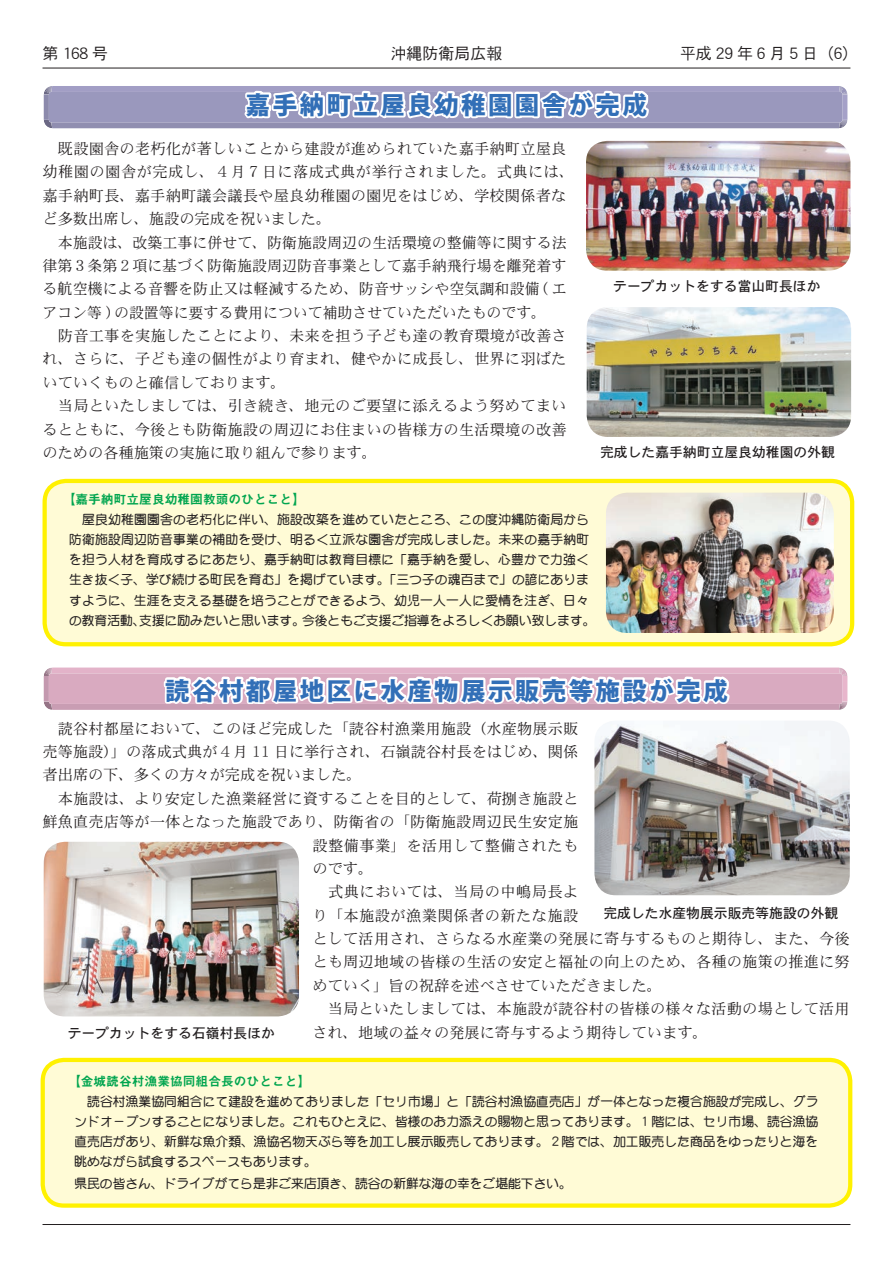
<style>
.page{position:relative;width:893px;height:1263px;background:#fff}
.page>*{position:absolute;margin:0;border:0;box-sizing:border-box;transform-origin:0 0}
.t1{font:800 24.45px "Koz Go Pro";letter-spacing:.1em;color:#326fb7}
.t2{font:15.9px "DFHS Gothic W3 WINP RKSJ H";color:#231f20}
.t3{font:15.15px/23.4px "DFHS Mincho W3 WINP RKSJ H";letter-spacing:.01em;color:#231f20}
.t4{font:15.15px "DFHS Mincho W3 WINP RKSJ H";letter-spacing:.035em;color:#231f20}
.t5{font:15.15px "DFHS Mincho W3 WINP RKSJ H";letter-spacing:.03em;color:#231f20}
.t6{font:13.8px "DFHS Gothic W5 WINP RKSJ H";color:#231f20}
.t7{font:12.75px/20.2px "DF Maru Gothic Bd WINP RKSJ H";letter-spacing:.005em;color:#231f20;text-align:justify}
.t8{font:12.75px "Midashi Go Pr 6 N MB31";color:#00a54f}
</style>
<div class="page">
<hr style="left:43px;top:68px;width:807px;height:1px;background:#231f20">
<hr style="left:43px;top:1224px;width:807px;height:1px;background:#231f20">
<div style="left:43px;top:1060px;width:807px;height:145px;background:#fffbd6;border-radius:21px"></div>
<div style="left:41px;top:1058px;width:811px;height:150px;border:4px solid #fff101;border-radius:21px"></div>
<svg style="left:44px;top:67px;width:803px;height:62px"></svg>
<svg style="left:44px;top:478px;width:803px;height:232px"></svg>
<img style="left:44px;top:842px;width:255px;height:174px">
<img style="left:594px;top:721px;width:256px;height:174px">
<img style="left:606px;top:493px;width:228px;height:140px">
<img style="left:586px;top:141px;width:264px;height:130px">
<img style="left:587px;top:307px;width:264px;height:130px">
<p class="t2" style="left:43px;top:46px;width:67px">第 168 号</p>
<p class="t2" style="left:391px;top:46px;width:113px">沖縄防衛局広報</p>
<h1 class="t1" style="left:246px;top:89px;width:402px">嘉手納町立屋良幼稚園園舎が完成</h1>
<p class="t2" style="left:680px;top:46px;width:180px">平成 29 年 6 月 5 日 ) (6</p>
<p class="t3" style="left:43px;top:137px;width:533px">　既設園舎の老朽化が著しいことから建設が進められていた嘉手納町立屋良幼稚園の園舎が完成し、４月７日に落成式典が挙行されました。式典には、嘉手納町長、嘉手納町議会議長や屋良幼稚園の園児をはじめ、学校関係者など多数出席し、施設の完成を祝いました。</p>
<p class="t3" style="left:43px;top:230px;width:526px;text-indent:15px">本施設は、改築工事に併せて、防衛施設周辺の生活環境の整備等に関する法律第３条第２項に基づく防衛施設周辺防音事業として嘉手納飛行場を離発着する航空機による音響を防止又は軽減するため、防音サッシや空気調和設備 エ(アコン等 ) の設置等に要する費用について補助させていただいたものです。<br>　防音工事を実施したことにより、未来を担う子ども達の教育環境が改善され、さらに、子ども達の個性がより育まれ、健やかに成長し、世界に羽ばたいていくものと確信しております。<br>　当局といたしましては、引き続き、地元のご要望に添えるよう努めてまいるとともに、今後とも防衛施設の周辺にお住まいの皆様方の生活環境の改善のための各種施策の実施に取り組んで参ります。</p>
<p class="t8" style="left:63px;top:489px;width:244px">【嘉手納町立屋良幼稚園教頭のひとこと【</p>
<p class="t7" style="left:69px;top:509px;width:522px">　屋良幼稚園園舎の老朽化に伴い、施設改築を進めていたところ、この度沖縄防衛局から</p>
<p class="t7" style="left:69px;top:529px;width:522px">防衛施設周辺防音事業の補助を受け、明るく立派な園舎が完成しました。未来の嘉手納町</p>
<p class="t7" style="left:69px;top:549px;width:521px">を担う人材を育成するにあたり、嘉手納町は教育目標に「嘉手納を愛し、心豊かで力強く</p>
<p class="t7" style="left:69px;top:570px;width:521px">生き抜く子、学び続ける町民を育む」を掲げています。「三つ子の魂百まで」の諺にありま</p>
<p class="t7" style="left:69px;top:590px;width:521px">すように、生涯を支える基礎を培うことができるよう、幼児一人一人に愛情を注ぎ、日々</p>
<p class="t7" style="left:302px;top:610px;width:295px">今後ともご支援ご指導をよろしくお願い致します。</p>
<p class="t7" style="left:139px;top:610px;width:167px">支援に励みたいと思います。</p>
<p class="t7" style="left:69px;top:610px;width:78px">の教育活動、</p>
<p class="t6" style="left:613px;top:279px;width:209px">テープカットをする當山町長ほか</p>
<p class="t6" style="left:600px;top:445px;width:236px">完成した嘉手納町立屋良幼稚園の外観</p>
<h1 class="t1" style="left:165px;top:675px;width:564px">読谷村都屋地区に水産物展示販売等施設が完成</h1>
<p class="t3" style="left:43px;top:716px;width:537px">　読谷村都屋において、このほど完成した「読谷村漁業用施設（水産物展示販</p>
<p class="t3" style="left:43px;top:740px;width:537px">売等施設）」の落成式典が４月 11 日に挙行され、石嶺読谷村長をはじめ、関係</p>
<p class="t3" style="left:43px;top:763px;width:321px">者出席の下、多くの方々が完成を祝いました。</p>
<p class="t3" style="left:43px;top:787px;width:537px">　本施設は、より安定した漁業経営に資することを目的として、荷捌き施設と</p>
<p class="t3" style="left:43px;top:810px;width:537px">鮮魚直売店等が一体となった施設であり、防衛省の「防衛施設周辺民生安定施</p>
<p class="t5" style="left:313px;top:837px;width:267px">設整備事業」を活用して整備されたも</p>
<p class="t3" style="left:313px;top:857px;width:62px">のです。</p>
<p class="t4" style="left:313px;top:884px;width:267px">　式典においては、当局の中嶋局長よ</p>
<p class="t4" style="left:313px;top:908px;width:267px">り「本施設が漁業関係者の新たな施設</p>
<p class="t3" style="left:313px;top:927px;width:539px">として活用され、さらなる水産業の発展に寄与するものと期待し、また、今後</p>
<p class="t3" style="left:313px;top:950px;width:539px">とも周辺地域の皆様の生活の安定と福祉の向上のため、各種の施策の推進に努</p>
<p class="t3" style="left:313px;top:974px;width:351px">めていく」旨の祝辞を述べさせていただきました。</p>
<p class="t3" style="left:313px;top:997px;width:539px">　当局といたしましては、本施設が読谷村の皆様の様々な活動の場として活用</p>
<p class="t3" style="left:313px;top:1020px;width:397px">され、地域の益々の発展に寄与するよう期待しています。</p>
<p class="t6" style="left:603px;top:906px;width:236px">完成した水産物展示販売等施設の外観</p>
<p class="t6" style="left:68px;top:1026px;width:209px">テープカットをする石嶺村長ほか</p>
<p class="t8" style="left:68px;top:1070px;width:244px">【金城読谷村漁業協同組合長のひとこと【</p>
<p class="t7" style="left:74px;top:1091px;width:745px">　読谷村漁業協同組合にて建設を進めておりました「セリ市場」と「読谷村漁協直売店」が一体となった複合施設が完成し、グランドオ－プンすることになりました。これもひとえに、皆様のお力添えの賜物と思っております。１階には、セリ市場、読谷漁協直売店があり、新鮮な魚介類、漁協名物天ぷら等を加工し展示販売しております。２階では、加工販売した商品をゆったりと海を眺めながら試食するスペースもあります。</p>
<p class="t7" style="left:74px;top:1173px;width:499px">県民の皆さん、ドライブがてら是非ご来店頂き、読谷の新鮮な海の幸をご堪能下さい。</p>
</div>
